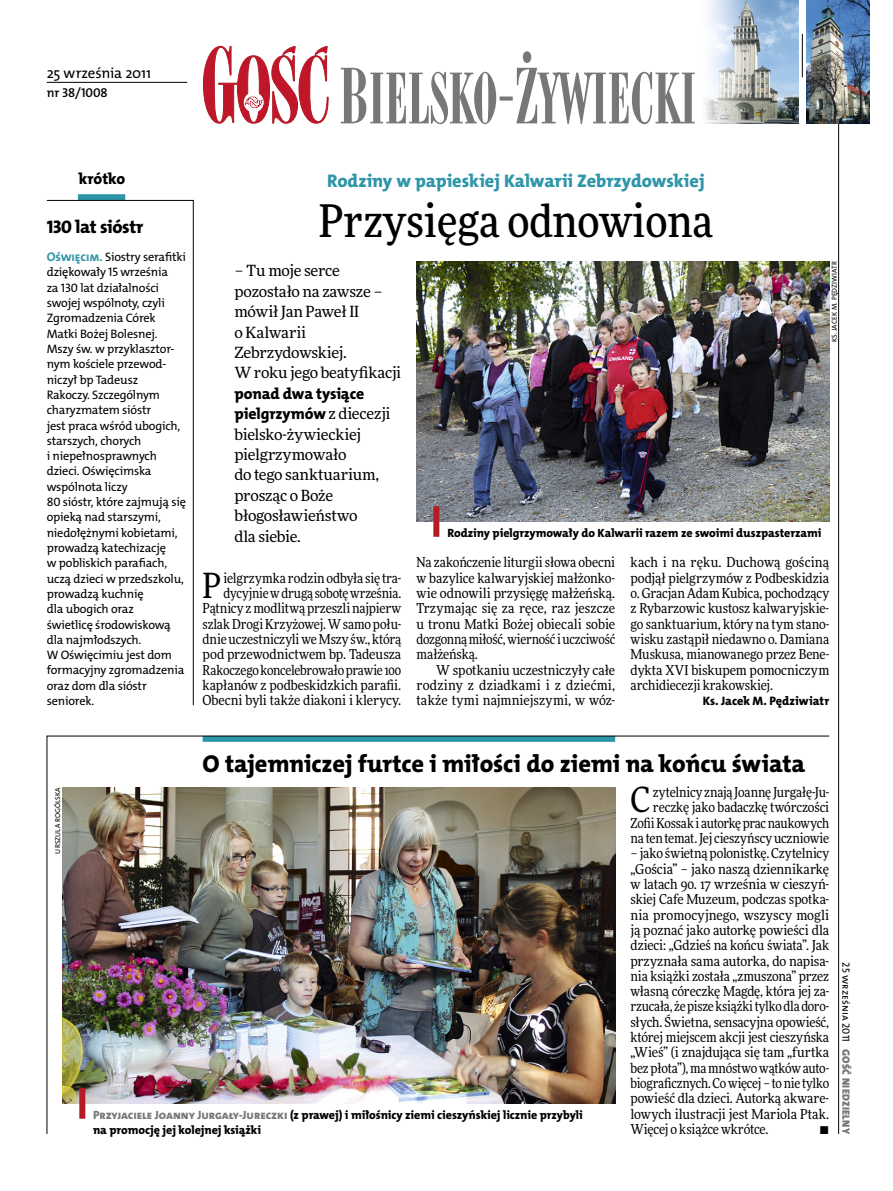
<style>
.page{position:relative;width:893px;height:1191px;background:#fff}
.page>*{position:absolute;margin:0;border:0;box-sizing:border-box;transform-origin:0 0}
.t1{font:500 45px "Freeday Narrow";color:#000}
.t2{font:34.8px "Freeday Narrow News";color:#000}
.t3{font:24.45px "The Mix HP8 Ex Bld";letter-spacing:-.005em;color:#000}
.t4{font:18.3px "The Mix HP8 Ex Bld";letter-spacing:-.005em;color:#2f95a8}
.t5{font:18.3px "The Mix HP8 Ex Bld";letter-spacing:-.02em;color:#000}
.t6{font:15.75px/20.4px "The Mix HP8 Ex Bld";letter-spacing:-.005em;color:#000}
.t7{font:15.45px/20.4px "Freeday News";letter-spacing:-.015em;color:#000}
.t8{font:14.85px "The Mix HP5 Plain";letter-spacing:-.015em;color:#000}
.t9{font:13.65px/15.3px "Freeday Narrow News";letter-spacing:-.01em;color:#000;text-align:justify}
.t10{font:12.9px "The Mix HP6 Se Bld";letter-spacing:-.005em;color:#000}
.t11{font:12.3px/15.3px "The Mix HP5 Plain";letter-spacing:-.015em;color:#000}
.t12{font:12.3px "The Mix HP8 Ex Bld";color:#000}
.t13{font:12px/15.3px "The Mix HP8 Ex Bld";letter-spacing:-.005em;color:#000}
.t14{font:10.5px "The Mix HP9 Blk";letter-spacing:.025em;color:#777778}
.t15{font:10.5px "The Mix HP5 Plain";color:#000}
.t16{font:7.2px "The Mix HP5 Plain";letter-spacing:.015em;color:#000}
.s1{font-family:"The Mix HP7 Bld";font-size:12.6px;color:#2f95a8}
.s2{font-family:"Freeday News";font-size:15.45px}
.s3{color:#777778}
</style>
<div class="page">
<hr style="left:838px;top:68px;width:1px;height:1066px;background:#000">
<hr style="left:802px;top:34px;width:1px;height:43px;background:#000">
<svg style="left:47px;top:735px;width:783px;height:399px"></svg>
<hr style="left:806px;top:68px;width:33px;height:1px;background:#000">
<svg style="left:203px;top:46px;width:126px;height:78px"></svg>
<svg style="left:341px;top:51px;width:354px;height:73px"></svg>
<img style="left:704px;top:0;width:94px;height:124px">
<img style="left:807px;top:0;width:62px;height:123px">
<hr style="left:47px;top:82px;width:140px;height:1px;background:#000">
<img style="left:62px;top:787px;width:553px;height:316px">
<div style="left:79px;top:1088px;width:6px;height:30px;background:#b51b24"></div>
<img style="left:416px;top:261px;width:413px;height:260px">
<div style="left:433px;top:506px;width:6px;height:31px;background:#b51b24"></div>
<div style="left:78px;top:194px;width:47px;height:6px;background:#2f95a8"></div>
<svg style="left:46px;top:200px;width:148px;height:505px"></svg>
<p class="t8" style="left:47px;top:63px;width:106px">25 września 2011</p>
<p class="t10" style="left:47px;top:85px;width:63px">nr 38/1008</p>
<p class="t6" style="left:79px;top:168px;width:48px">krótko</p>
<h3 class="t5" style="left:47px;top:215px;width:98px">130 lat sióstr</h3>
<p class="t11" style="left:47px;top:249px;width:141px"><span class="s1">Oświęcim.</span> Siostry serafitki dziękowały 15 września<br>za 130 lat działalności swojej wspólnoty, czyli<br>Zgromadzenia Córek<br>Matki Bożej Bolesnej.<br>Mszy św. w przyklasztor&shy;nym kościele przewod&shy;niczył bp Tadeusz<br>Rakoczy. Szczególnym charyzmatem sióstr<br>jest praca wśród ubogich, starszych, chorych<br>i niepełnosprawnych dzieci. Oświęcimska wspólnota liczy<br>80 sióstr, które zajmują się opieką nad starszymi, niedołężnymi kobietami, prowadzą katechizację<br>w pobliskich parafiach, uczą dzieci w przedszkolu, prowadzą kuchnię<br>dla ubogich oraz<br>świetlicę środowiskową dla najmłodszych.<br>W Oświęcimiu jest dom formacyjny zgromadzenia oraz dom dla sióstr seniorek.</p>
<h3 class="t4" style="left:327px;top:169px;width:379px">Rodziny w papieskiej Kalwarii Zebrzydowskiej</h3>
<h1 class="t1" style="left:319px;top:193px;width:396px">Przysięga odnowiona</h1>
<p class="t7" style="left:234px;top:260px;width:168px">– Tu moje serce pozostało na zawsze – mówił Jan Paweł II<br>o Kalwarii<br>Zebrzydowskiej.<br>W roku jego beatyfikacji</p>
<p class="t6" style="left:234px;top:383px;width:158px">ponad dwa tysiące pielgrzymów <span class="s2">z diecezji</span></p>
<p class="t7" style="left:234px;top:423px;width:146px">bielsko-żywieckiej pielgrzymowało<br>do tego sanktuarium, prosząc o Boże błogosławieństwo dla siebie.</p>
<p class="t13" style="left:448px;top:525px;width:375px">Rodziny pielgrzymowały do Kalwarii razem ze swoimi duszpasterzami</p>
<p class="t16" style="left:830px;top:342px;width:82px;rotate:-90deg">Ks. Jacek M. Pędziwiatr</p>
<p class="t9" style="left:203px;top:570px;width:200px;text-align:right">ielgrzymka rodzin odbyła się tra&shy;dycyjnie w drugą sobotę września.<br>Pątnicy z modlitwą przeszli najpierw szlak Drogi Krzyżowej. W samo połu&shy;dnie uczestniczyli we Mszy św., którą pod przewodnictwem bp. Tadeusza Rakoczego koncelebrowało prawie 100 kapłanów z podbeskidzkich parafii.<br>Obecni byli także diakoni i klerycy.</p>
<h2 class="t2" style="left:203px;top:564px;width:20px">P</h2>
<p class="t9" style="left:417px;top:555px;width:200px">Na zakończenie liturgii słowa obecni w bazylice kalwaryjskiej małżonko&shy;wie odnowili przysięgę małżeńską.<br>Trzymając się za ręce, raz jeszcze u tronu Matki Bożej obiecali sobie dozgonną miłość, wierność i uczciwość małżeńską.</p>
<p class="t9" style="left:417px;top:662px;width:200px;text-indent:20px">W spotkaniu uczestniczyły całe rodziny z dziadkami i z dziećmi, także tymi najmniejszymi, w wóz-</p>
<p class="t9" style="left:630px;top:555px;width:200px">kach i na ręku. Duchową gościną podjął pielgrzymów z Podbeskidzia o. Gracjan Adam Kubica, pochodzący z Rybarzowic kustosz kalwaryjskie&shy;go sanktuarium, który na tym stano&shy;wisku zastąpił niedawno o. Damiana Muskusa, mianowanego przez Bene&shy;dykta XVI biskupem pomocniczym archidiecezji krakowskiej.</p>
<p class="t12" style="left:703px;top:693px;width:128px">Ks. Jacek M. Pędziwiatr</p>
<p class="t16" style="left:53px;top:853px;width:68px;rotate:-90deg">Urszu la Rogólska</p>
<h3 class="t3" style="left:203px;top:747px;width:604px">O tajemniczej furtce i miłości do ziemi na końcu świata</h3>
<h2 class="t2" style="left:630px;top:778px;width:21px">C</h2>
<p class="t9" style="left:630px;top:784px;width:200px;text-align:right">zytelnicy znają Joannę Jurgałę-Ju&shy;reczkę jako badaczkę twórczości Zofii Kossak i autorkę prac naukowych na ten temat. Jej cieszyńscy uczniowie</p>
<p class="t9" style="left:630px;top:845px;width:200px">– jako świetną polonistkę. Czytelnicy „Gościa” – jako naszą dziennikarkę w latach 90. 17 września w cieszyń&shy;skiej Cafe Muzeum, podczas spotka&shy;nia promocyjnego, wszyscy mogli ją poznać jako autorkę powieści dla dzieci: „Gdzieś na końcu świata”. Jak przyznała sama autorka, do napisa&shy;nia książki została „zmuszona” przez własną córeczkę Magdę, która jej za&shy;rzucała, że pisze książki tylko dla doro&shy;słych. Świetna, sensacyjna opowieść, której miejscem akcji jest cieszyńska „Wieś” (i znajdująca się tam „furtka bez płota”), ma mnóstwo wątków auto&shy;biograficznych. Co więcej – to nie tylko powieść dla dzieci. Autorką akware&shy;lowych ilustracji jest Mariola Ptak.<br>Więcej o książce wkrótce.</p>
<p class="t13" style="left:93px;top:1107px;width:491px"><span class="s3">Przyjaciele Joanny Jurgały-Jureczki</span> (z prawej) i miłośnicy ziemi cieszyńskiej licznie przybyli na promocję jej kolejnej książki</p>
<p class="t9" style="left:819px;top:1121px;width:11px">•</p>
<p class="t15" style="left:853px;top:962px;width:82px;rotate:90deg">25 września 2011</p>
<p class="t14" style="left:853px;top:1049px;width:86px;rotate:90deg">Gość Niedzielny</p>
</div>
